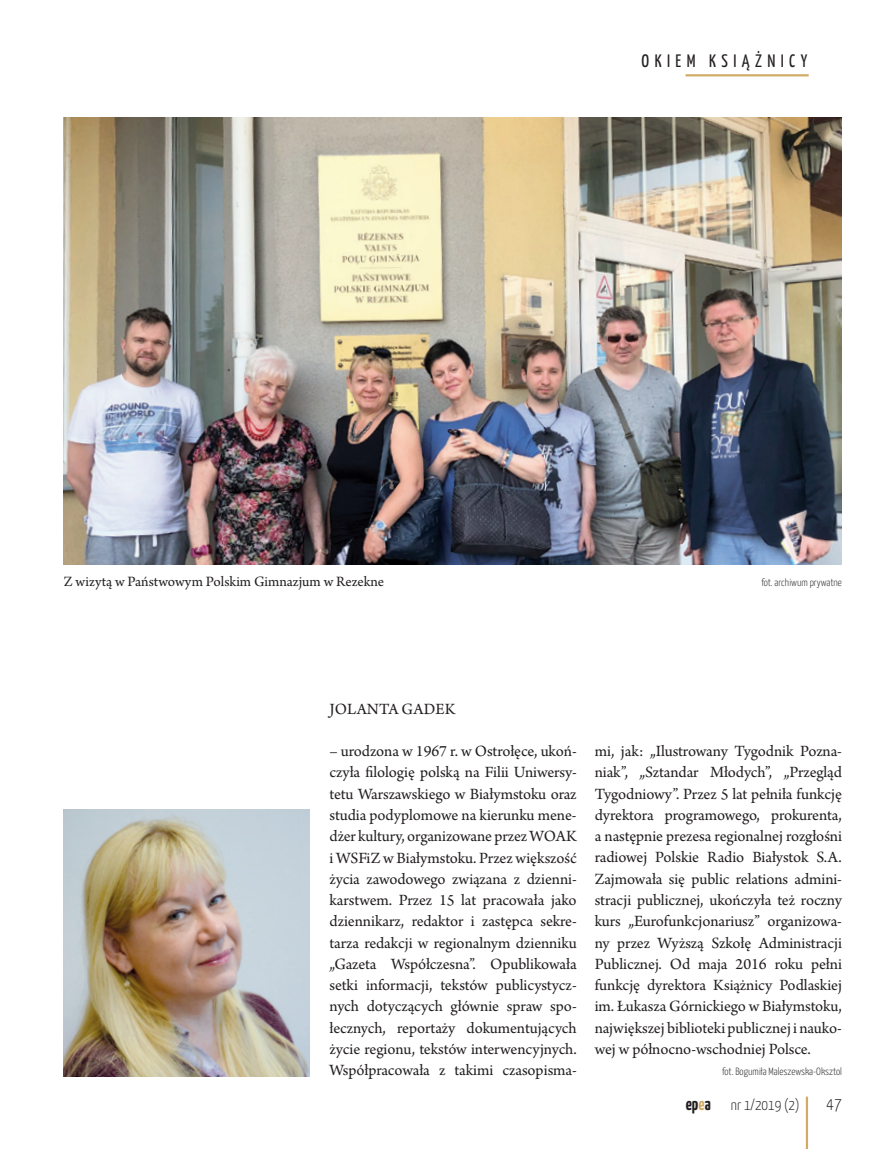
<style>
.page{position:relative;width:893px;height:1149px;background:#fff}
.page>*{position:absolute;margin:0;border:0;box-sizing:border-box;transform-origin:0 0}
.t1{font:18px "Yanone Kaffeesatz";letter-spacing:.3em;color:#231f20}
.t2{font:300 18px "Yanone Kaffeesatz";color:#231f20}
.t3{font:16.5px/21.3px "Arno Pro";letter-spacing:-.005em;color:#231f20;text-align:justify}
.t4{font:15px "Arno Pro";color:#231f20}
.t5{font:300 15px "Yanone Kaffeesatz";color:#231f20}
.t6{font:300 10.5px "Yanone Kaffeesatz";color:#231f20}
.s1{font-weight:700;font-size:18px}
.s2{font-weight:700;font-size:18px;color:#d2ab66}
</style>
<div class="page">
<hr style="left:806px;top:1096px;width:2px;height:52px;background:#d2ab66">
<img style="left:64px;top:809px;width:245px;height:267px">
<img style="left:64px;top:118px;width:778px;height:446px">
<hr style="left:686px;top:74px;width:123px;height:2px;background:#d2ab66">
<p class="t1" style="left:642px;top:50px;width:167px">OKIEM KSIĄŻNICY</p>
<p class="t4" style="left:64px;top:572px;width:322px">Z wizytą w Państwowym Polskim Gimnazjum w Rezekne</p>
<p class="t3" style="left:329px;top:698px;width:127px">JOLANTA GADEK</p>
<p class="t6" style="left:761px;top:576px;width:82px">fot. archiwum prywatne</p>
<p class="t3" style="left:329px;top:741px;width:249px">– urodzona w 1967 r. w Ostrołęce, ukoń&shy;czyła filologię polską na Filii Uniwersy&shy;tetu Warszawskiego w Białymstoku oraz studia podyplomowe na kierunku mene&shy;dżer kultury, organizowane przez WOAK i WSFiZ w Białymstoku. Przez większość życia zawodowego związana z dzienni&shy;karstwem. Przez 15 lat pracowała jako dziennikarz, redaktor i zastępca sekre&shy;tarza redakcji w regionalnym dzienniku „Gazeta Współczesna”. Opublikowała setki informacji, tekstów publicystycz&shy;nych dotyczących głównie spraw spo&shy;łecznych, reportaży dokumentujących życie regionu, tekstów interwencyjnych.<br>Współpracowała z takimi czasopisma-</p>
<p class="t3" style="left:595px;top:741px;width:249px">mi, jak: „Ilustrowany Tygodnik Pozna&shy;niak”, „Sztandar Młodych”, „Przegląd Tygodniowy”. Przez 5 lat pełniła funkcję dyrektora programowego, prokurenta, a następnie prezesa regionalnej rozgłośni radiowej Polskie Radio Białystok S.A.<br>Zajmowała się public relations admini&shy;stracji publicznej, ukończyła też roczny kurs „Eurofunkcjonariusz” organizowa&shy;ny przez Wyższą Szkołę Administracji Publicznej. Od maja 2016 roku pełni funkcję dyrektora Książnicy Podlaskiej im. Łukasza Górnickiego w Białymstoku, największej biblioteki publicznej i nauko&shy;wej w północno-wschodniej Polsce.</p>
<p class="t6" style="left:722px;top:1064px;width:121px">fot. Bogumiła Maleszewska-Oksztol</p>
<p class="t5" style="left:686px;top:1095px;width:115px"><span class="s1">ep</span><span class="s2">e</span><span class="s1">a</span> nr 1/2019 (2)</p>
<p class="t2" style="left:826px;top:1092px;width:17px">47</p>
</div>
